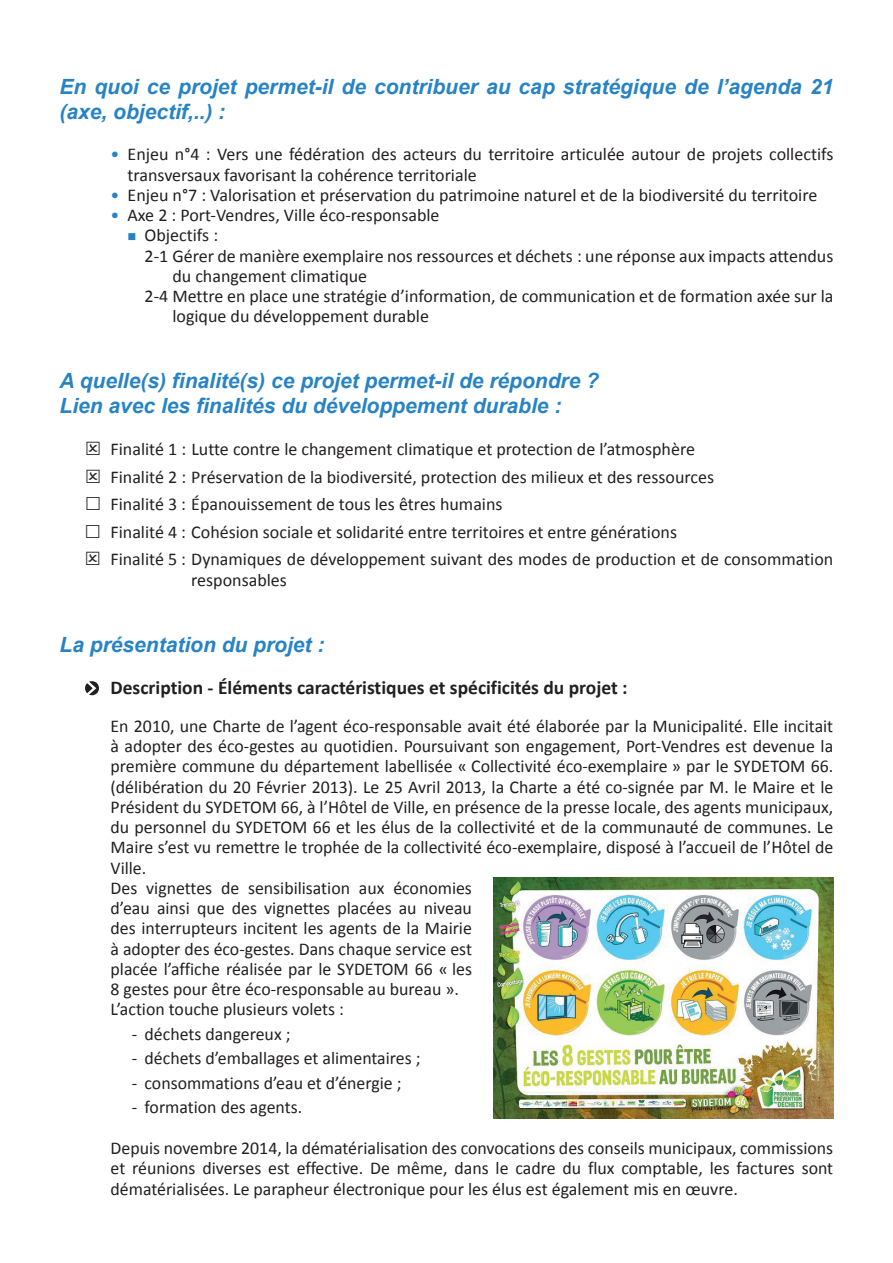
<style>
.page{position:relative;width:893px;height:1263px;background:#fff}
.page>*{position:absolute;margin:0;border:0;box-sizing:border-box;transform-origin:0 0}
.t1{font:italic 700 21px/25.2px "Arial";color:#2783c5}
.t2{font:700 19.5px "Calibri";color:#231f20}
.t3{font:18px/20.2px "Calibri";color:#231f20}
.s1{color:#2783c5}
</style>
<div class="page">
<svg style="left:85px;top:681px;width:14px;height:14px"></svg>
<img style="left:493px;top:877px;width:340px;height:241px">
<p class="t1" style="left:60px;top:75px;width:775px">En quoi ce projet permet-il de contribuer au cap stratégique de l’agenda 21 (axe, objectif,..) :</p>
<p class="t3" style="left:128px;top:143px;width:707px;text-indent:-17px"><span class="s1">•</span> Enjeu n°4 : Vers une fédération des acteurs du territoire articulée autour de projets collectifs transversaux favorisant la cohérence territoriale</p>
<p class="t3" style="left:111px;top:184px;width:708px"><span class="s1">•</span> Enjeu n°7 : Valorisation et préservation du patrimoine naturel et de la biodiversité du territoire</p>
<p class="t3" style="left:111px;top:204px;width:330px"><span class="s1">•</span> Axe 2 : Port-Vendres, Ville éco-responsable</p>
<p class="t3" style="left:128px;top:224px;width:92px"><span class="s1">■</span> Objectifs :</p>
<p class="t3" style="left:145px;top:245px;width:690px">2-1 Gérer de manière exemplaire nos ressources et déchets : une réponse aux impacts attendus</p>
<p class="t3" style="left:172px;top:265px;width:196px">du changement climatique</p>
<p class="t3" style="left:145px;top:285px;width:690px">2-4 Mettre en place une stratégie d’information, de communication et de formation axée sur la</p>
<p class="t3" style="left:172px;top:305px;width:258px">logique du développement durable</p>
<p class="t1" style="left:60px;top:369px;width:541px">A quelle(s) finalité(s) ce projet permet-il de répondre ?<br>Lien avec les finalités du développement durable :</p>
<p class="t3" style="left:110px;top:435px;width:724px;line-height:27.5px">Finalité 1 : Lutte contre le changement climatique et protection de l’atmosphère<br>Finalité 2 : Préservation de la biodiversité, protection des milieux et des ressources<br>Finalité 3 : Épanouissement de tous les êtres humains<br>Finalité 4 : Cohésion sociale et solidarité entre territoires et entre générations<br>Finalité 5 : Dynamiques de développement suivant des modes de production et de consommation</p>
<p class="t3" style="left:191px;top:569px;width:97px">responsables</p>
<p class="t1" style="left:60px;top:632px;width:266px">La présentation du projet :</p>
<p class="t2" style="left:111px;top:675px;width:519px">Description - Éléments caractéristiques et spécificités du projet :</p>
<p class="t3" style="left:111px;top:715px;width:724px">En 2010, une Charte de l’agent éco-responsable avait été élaborée par la Municipalité. Elle incitait à adopter des éco-gestes au quotidien. Poursuivant son engagement, Port-Vendres est devenue la première commune du département labellisée « Collectivité éco-exemplaire » par le SYDETOM 66. (délibération du 20 Février 2013). Le 25 Avril 2013, la Charte a été co-signée par M. le Maire et le Président du SYDETOM 66, à l’Hôtel de Ville, en présence de la presse locale, des agents municipaux, du personnel du SYDETOM 66 et les élus de la collectivité et de la communauté de communes. Le Maire s’est vu remettre le trophée de la collectivité éco-exemplaire, disposé à l’accueil de l’Hôtel de Ville.<br>Des vignettes de sensibilisation aux économies<br>d’eau ainsi que des vignettes placées au niveau<br>des interrupteurs incitent les agents de la Mairie<br>à adopter des éco-gestes. Dans chaque service est<br>placée l’affiche réalisée par le SYDETOM 66 « les<br>8 gestes pour être éco-responsable au bureau ».<br>L’action touche plusieurs volets :</p>
<p class="t3" style="left:132px;top:1023px;width:160px">- déchets dangereux ;</p>
<p class="t3" style="left:132px;top:1047px;width:290px">- déchets d’emballages et alimentaires ;</p>
<p class="t3" style="left:132px;top:1072px;width:271px">- consommations d’eau et d’énergie ;</p>
<p class="t3" style="left:132px;top:1096px;width:172px">- formation des agents.</p>
<p class="t3" style="left:111px;top:1137px;width:724px;line-height:20.7px;text-align:justify">Depuis novembre 2014, la dématérialisation des convocations des conseils municipaux, commissions et réunions diverses est effective. De même, dans le cadre du flux comptable, les factures sont dématérialisées. Le parapheur électronique pour les élus est également mis en œuvre.</p>
</div>
